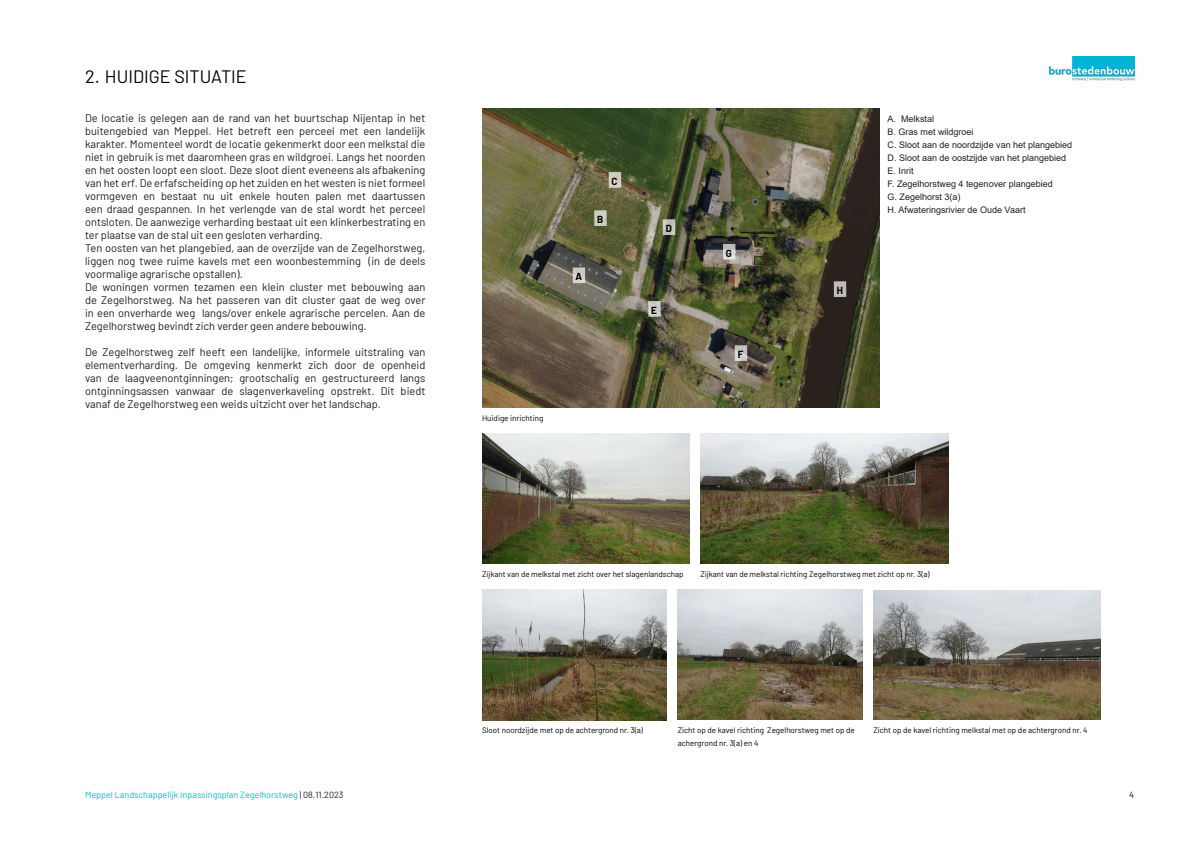
<style>
.page{position:relative;width:1191px;height:842px;background:#fff}
.page>*{position:absolute;margin:0;border:0;box-sizing:border-box;transform-origin:0 0}
.Hoofdstuk{font:18px "Barlow";color:#000}
.Body{font:11px/13px "Barlow";color:#231f20;text-align:justify}
.BIJSCHRIFT{font:9px "Arial";color:#231f20}
.t1{font:9px "Barlow";color:#03bbd7}
.Ondertitel{font:9px "Barlow";color:#000}
.Bijschrift{font:8px/13px "Barlow";color:#000}
.s1{color:#231f20}
</style>
<div class="page">
<img style="left:482px;top:590px;width:184px;height:130px">
<img style="left:873px;top:590px;width:227px;height:130px">
<img style="left:677px;top:590px;width:185px;height:130px">
<img style="left:482px;top:109px;width:397px;height:299px">
<img style="left:482px;top:434px;width:207px;height:130px">
<img style="left:700px;top:434px;width:248px;height:130px">
<div style="left:1049px;top:57px;width:85px;height:26px;background:linear-gradient(to right,#fff,#fff)"></div>
<img style="left:1049px;top:57px;width:85px;height:23px">
<svg style="left:572px;top:267px;width:13px;height:16px"></svg>
<div style="left:594px;top:210px;width:13px;height:16px;background:#cbcdc0"></div>
<div style="left:608px;top:172px;width:13px;height:16px;background:#d3cfc5"></div>
<svg style="left:662px;top:219px;width:13px;height:16px"></svg>
<svg style="left:734px;top:345px;width:13px;height:16px"></svg>
<svg style="left:723px;top:244px;width:12px;height:16px"></svg>
<div style="left:648px;top:301px;width:13px;height:16px;background:#d1cfcc"></div>
<div style="left:833px;top:281px;width:13px;height:16px;background:#bebbba"></div>
<svg style="left:576px;top:273px;width:6px;height:7px"></svg>
<svg style="left:666px;top:225px;width:5px;height:7px"></svg>
<svg style="left:738px;top:351px;width:5px;height:7px"></svg>
<svg style="left:726px;top:250px;width:5px;height:7px"></svg>
<p class="Hoofdstuk" style="left:85px;top:63px;width:163px">2. HUIDIGE SITUATIE</p>
<p class="Body" style="left:85px;top:110px;width:342px">De locatie is gelegen aan de rand van het buurtschap Nijentap in het buitengebied van Meppel. Het betreft een perceel met een landelijk karakter. Momenteel wordt de locatie gekenmerkt door een melkstal die niet in gebruik is met daaromheen gras en wildgroei. Langs het noorden en het oosten loopt een sloot. Deze sloot dient eveneens als afbakening van het erf. De erfafscheiding op het zuiden en het westen is niet formeel vormgeven en bestaat nu uit enkele houten palen met daartussen een draad gespannen. In het verlengde van de stal wordt het perceel ontsloten. De aanwezige verharding bestaat uit een klinkerbestrating en ter plaatse van de stal uit een gesloten verharding.</p>
<p class="Body" style="left:85px;top:240px;width:342px">Ten oosten van het plangebied, aan de overzijde van de Zegelhorstweg, liggen nog twee ruime kavels met een woonbestemming (in de deels voormalige agrarische opstallen).</p>
<p class="Body" style="left:85px;top:279px;width:342px">De woningen vormen tezamen een klein cluster met bebouwing aan de Zegelhorstweg. Na het passeren van dit cluster gaat de weg over in een onverharde weg langs/over enkele agrarische percelen. Aan de Zegelhorstweg bevindt zich verder geen andere bebouwing.</p>
<p class="Body" style="left:85px;top:344px;width:342px">De Zegelhorstweg zelf heeft een landelijke, informele uitstraling van elementverharding. De omgeving kenmerkt zich door de openheid van de laagveenontginningen; grootschalig en gestructureerd langs ontginningsassen vanwaar de slagenverkaveling opstrekt. Dit biedt vanaf de Zegelhorstweg een weids uitzicht over het landschap.</p>
<p class="Bijschrift" style="left:482px;top:411px;width:63px">Huidige inrichting</p>
<p class="BIJSCHRIFT" style="left:887px;top:112px;width:48px">A. Melkstal</p>
<p class="BIJSCHRIFT" style="left:887px;top:125px;width:88px">B. Gras met wildgroei</p>
<p class="BIJSCHRIFT" style="left:887px;top:138px;width:186px">C. Sloot aan de noordzijde van het plangebied</p>
<p class="BIJSCHRIFT" style="left:887px;top:151px;width:180px">D. Sloot aan de oostzijde van het plangebied</p>
<p class="BIJSCHRIFT" style="left:887px;top:164px;width:28px">E. Inrit</p>
<p class="BIJSCHRIFT" style="left:887px;top:177px;width:167px">F. Zegelhorstweg 4 tegenover plangebied</p>
<p class="BIJSCHRIFT" style="left:887px;top:190px;width:75px">G. Zegelhorst 3(a)</p>
<p class="BIJSCHRIFT" style="left:887px;top:203px;width:139px">H. Afwateringsrivier de Oude Vaart</p>
<p class="t1" style="left:85px;top:788px;width:260px">Meppel Landschappelijk inpassingsplan Zegelhorstweg <span class="s1">| 08.11.2023</span></p>
<p class="Bijschrift" style="left:482px;top:567px;width:203px">Zijkant van de melkstal met zicht over het slagenlandschap</p>
<p class="Bijschrift" style="left:700px;top:567px;width:231px">Zijkant van de melkstal richting Zegelhorstweg met zicht op nr. 3(a)</p>
<p class="Bijschrift" style="left:482px;top:723px;width:162px">Sloot noordzijde met op de achtergrond nr. 3(a)</p>
<p class="Bijschrift" style="left:677px;top:723px;width:178px">Zicht op de kavel richting Zegelhorstweg met op de achergrond nr. 3(a) en 4</p>
<p class="Bijschrift" style="left:873px;top:723px;width:216px">Zicht op de kavel richting melkstal met op de achtergrond nr. 4</p>
<p class="Ondertitel" style="left:1129px;top:788px;width:6px">4</p>
</div>
